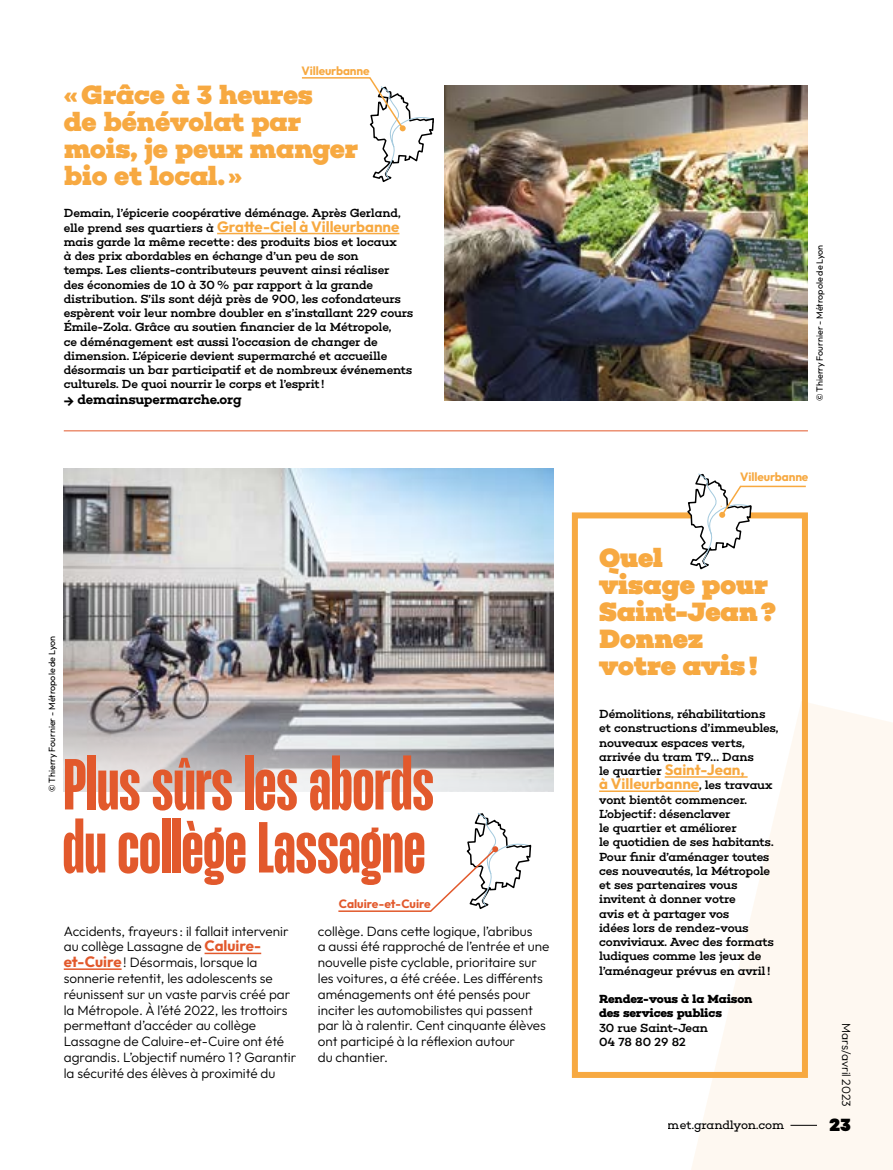
<style>
.page{position:relative;width:893px;height:1170px;background:#fff}
.page>*{position:absolute;margin:0;border:0;box-sizing:border-box;transform-origin:0 0}
.t1{font:700 72px/63px "Mango Grotesque";color:#e2592c}
.COURANT-_outfit{font:800 27px/27px "Choplin";letter-spacing:-.01em;color:#f7a941}
.TITRE_choplin_2{font:900 27px/27px "Choplin";letter-spacing:-.01em;color:#f7a941}
.t2{font:900 18px "Choplin";color:#000}
.COURANT_-_Choplin{font:700 15px/14.2px "Outfit";color:#f7a941}
.COURANT-_outfit-2{font:300 13.5px/15.8px "Outfit";color:#000}
.t3{font:600 13.5px "Choplin";letter-spacing:-.02em;color:#000}
.COURANT_-_Choplin-2{font:500 12px/14.2px "Choplin";letter-spacing:-.02em;color:#000}
.COURANT_-_Choplin-3{font:700 12px/14.2px "Choplin";letter-spacing:-.015em;color:#000}
.t4{font:700 12px "Outfit";letter-spacing:-.01em;color:#f7a941}
.t5{font:12px "Choplin";letter-spacing:-.02em;color:#000}
.t6{font:700 12px "Outfit";color:#e2592c}
.t7{font:300 12px "Outfit";color:#000}
.Texte-Courant-outfit{font:9px "Outfit";color:#000}
.s1{font-family:"Choplin";font-weight:500;font-size:12px;color:#000}
.s2{font-weight:700;font-size:15px;color:#e2592c}
</style>
<div class="page">
<div style="left:692px;top:704px;width:201px;height:465px;background:#fef8f1"></div>
<svg style="left:790px;top:1124px;width:27px;height:1px"></svg>
<svg style="left:571px;top:512px;width:240px;height:568px"></svg>
<img style="left:64px;top:469px;width:490px;height:220px">
<svg style="left:64px;top:689px;width:490px;height:103px"></svg>
<hr style="left:665px;top:776px;width:83px;height:1px;background:#f7a941">
<hr style="left:599px;top:790px;width:100px;height:2px;background:#f7a941">
<hr style="left:64px;top:430px;width:744px;height:1px;background:#e2592c">
<hr style="left:205px;top:952px;width:56px;height:2px;background:#e2592c">
<hr style="left:64px;top:968px;width:58px;height:1px;background:#e2592c">
<img style="left:445px;top:86px;width:363px;height:315px">
<hr style="left:217px;top:233px;width:182px;height:1px;background:#f7a941">
<svg style="left:686px;top:473px;width:121px;height:97px"></svg>
<svg style="left:338px;top:813px;width:194px;height:99px"></svg>
<svg style="left:301px;top:77px;width:133px;height:106px"></svg>
<p class="t4" style="left:301px;top:64px;width:70px">Villeurbanne</p>
<p class="COURANT-_outfit" style="left:64px;top:81px;width:296px">«Grâce à 3 heures<br>de bénévolat par mois, je peux manger bio et local.»</p>
<p class="COURANT_-_Choplin-2" style="left:64px;top:206px;width:338px">Demain, l’épicerie coopérative déménage. Après Gerland,</p>
<p class="COURANT_-_Choplin" style="left:64px;top:219px;width:337px"><span class="s1">elle prend ses quartiers à</span> Gratte-Ciel à Villeurbanne</p>
<p class="COURANT_-_Choplin-2" style="left:64px;top:235px;width:351px">mais garde la même recette: des produits bios et locaux<br>à des prix abordables en échange d’un peu de son<br>temps. Les clients-contributeurs peuvent ainsi réaliser<br>des économies de 10 à 30% par rapport à la grande distribution. S’ils sont déjà près de 900, les cofondateurs espèrent voir leur nombre doubler en s’installant 229 cours Émile-Zola. Grâce au soutien financier de la Métropole,<br>ce déménagement est aussi l’occasion de changer de dimension. L’épicerie devient supermarché et accueille désormais un bar participatif et de nombreux événements culturels. De quoi nourrir le corps et l’esprit !</p>
<p class="t3" style="left:64px;top:391px;width:180px">→ demainsupermarche.org</p>
<p class="Texte-Courant-outfit" style="left:47px;top:792px;width:158px;rotate:-90deg">© Thierry Fournier - Métropole de Lyon</p>
<p class="t1" style="left:63px;top:756px;width:373px">Plus sûrs les abords du collège Lassagne</p>
<p class="t6" style="left:339px;top:896px;width:93px">Caluire-et-Cuire</p>
<p class="COURANT-_outfit-2" style="left:64px;top:922px;width:234px">Accidents, frayeurs : il fallait intervenir au collège Lassagne de <span class="s2">Caluire&shy;et-Cuire</span>! Désormais, lorsque la sonnerie retentit, les adolescents se réunissent sur un vaste parvis créé par la Métropole. À l’été 2022, les trottoirs permettant d’accéder au collège Lassagne de Caluire-et-Cuire ont été agrandis. L’objectif numéro 1? Garantir la sécurité des élèves à proximité du</p>
<p class="COURANT-_outfit-2" style="left:318px;top:922px;width:233px">collège. Dans cette logique, l’abribus<br>a aussi été rapproché de l’entrée et une</p>
<p class="COURANT-_outfit-2" style="left:318px;top:954px;width:230px">nouvelle piste cyclable, prioritaire sur les voitures, a été créée. Les différents aménagements ont été pensés pour inciter les automobilistes qui passent par là à ralentir. Cent cinquante élèves ont participé à la réflexion autour<br>du chantier.</p>
<p class="Texte-Courant-outfit" style="left:814px;top:401px;width:158px;rotate:-90deg">© Thierry Fournier - Métropole de Lyon</p>
<p class="t4" style="left:740px;top:470px;width:70px">Villeurbanne</p>
<p class="TITRE_choplin_2" style="left:599px;top:544px;width:66px">Quel</p>
<p class="TITRE_choplin_2" style="left:599px;top:571px;width:179px">visage pour<br>Saint-Jean?<br>Donnez votre avis!</p>
<p class="COURANT_-_Choplin-2" style="left:599px;top:706px;width:181px">Démolitions, réhabilitations et constructions d’immeubles, nouveaux espaces verts, arrivée du tram T9… Dans</p>
<p class="COURANT_-_Choplin" style="left:599px;top:762px;width:175px"><span class="s1">le quartier</span> Saint-Jean,<br>à Villeurbanne<span class="s1">, les travaux</span></p>
<p class="COURANT_-_Choplin-2" style="left:599px;top:792px;width:176px">vont bientôt commencer.<br>L’objectif : désenclaver<br>le quartier et améliorer<br>le quotidien de ses habitants.<br>Pour finir d’aménager toutes ces nouveautés, la Métropole et ses partenaires vous invitent à donner votre<br>avis et à partager vos<br>idées lors de rendez-vous conviviaux. Avec des formats ludiques comme les jeux de l’aménageur prévus en avril!</p>
<p class="COURANT_-_Choplin-3" style="left:599px;top:991px;width:155px">Rendez-vous à la Maison des services publics</p>
<p class="COURANT_-_Choplin-2" style="left:599px;top:1020px;width:110px">30 rue Saint-Jean</p>
<p class="COURANT_-_Choplin-2" style="left:599px;top:1034px;width:88px">04 78 80 29 82</p>
<p class="t7" style="left:853px;top:1022px;width:85px;rotate:90deg">Mars/avril 2023</p>
<p class="t5" style="left:668px;top:1118px;width:118px">met.grandlyon.com</p>
<h3 class="t2" style="left:829px;top:1114px;width:22px">23</h3>
</div>
